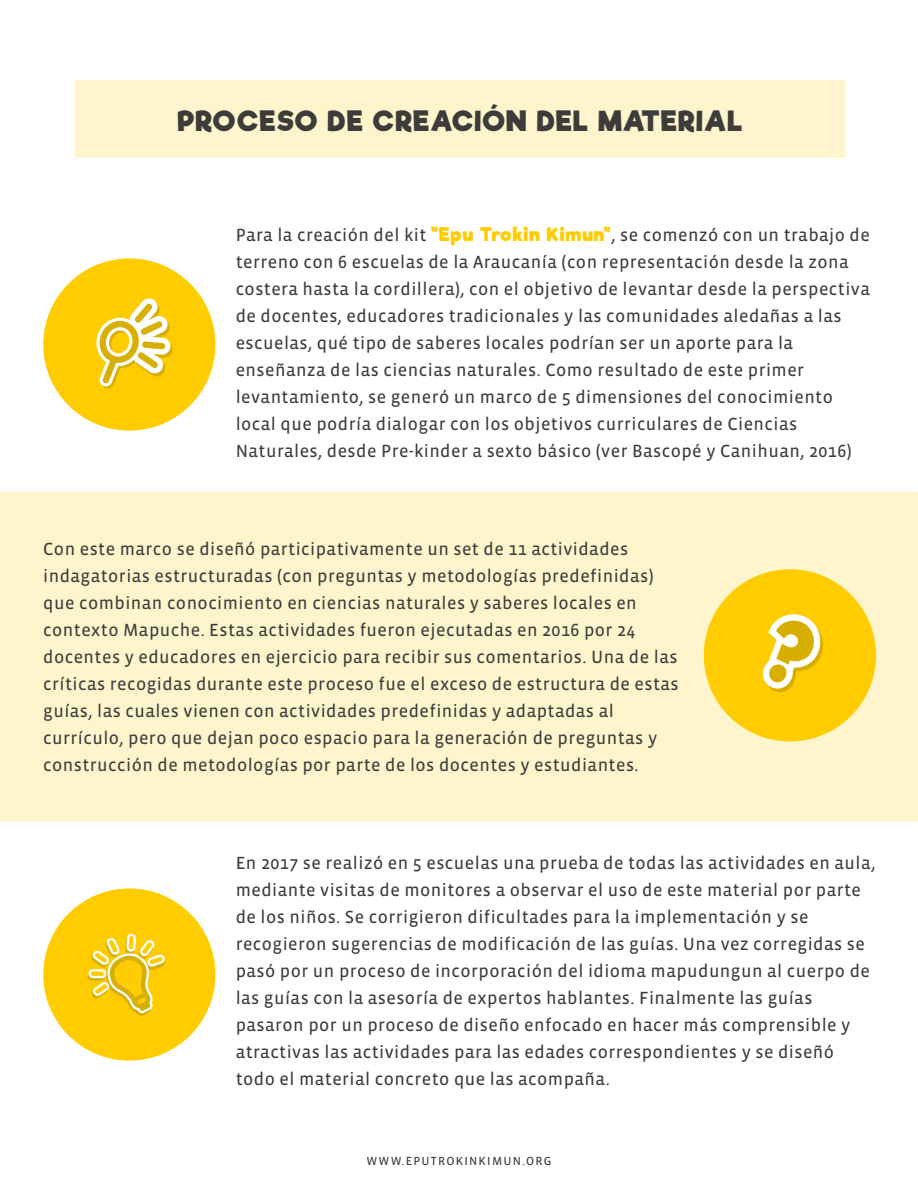
<style>
.page{position:relative;width:918px;height:1188px;background:#fff}
.page>*{position:absolute;margin:0;border:0;box-sizing:border-box;transform-origin:0 0}
.t1{font:700 27px "Riffic";letter-spacing:.025em;color:#3c3c3b}
.t2{font:18px/27px "Vista Sans Reg";letter-spacing:.025em;color:#3c3c3b}
.t3{font:12px "Vista Sans Reg";letter-spacing:.1em;color:#3c3c3b}
.s1{font-family:"Riffic";font-weight:700;color:#ffcc01}
</style>
<div class="page">
<div style="left:75px;top:80px;width:770px;height:78px;background:#fff5cd"></div>
<div style="left:43px;top:258px;width:172px;height:173px;background:#fc0;border-radius:50%"></div>
<div style="left:0;top:493px;width:918px;height:329px;background:#fff5cd"></div>
<div style="left:704px;top:569px;width:172px;height:172px;background:#fc0;border-radius:50%"></div>
<div style="left:43px;top:888px;width:172px;height:173px;background:#fc0;border-radius:50%"></div>
<svg style="left:96px;top:298px;width:77px;height:91px"></svg>
<svg style="left:762px;top:614px;width:61px;height:78px"></svg>
<svg style="left:87px;top:934px;width:78px;height:82px"></svg>
<h1 class="t1" style="left:177px;top:104px;width:567px">PROCESO DE CREACIÓN DEL MATERIAL</h1>
<p class="t2" style="left:236px;top:221px;width:636px">Para la creación del kit <span class="s1">"Epu Trokin Kimun"</span>, se comenzó con un trabajo de terreno con 6 escuelas de la Araucanía (con representación desde la zona costera hasta la cordillera), con el objetivo de levantar desde la perspectiva de docentes, educadores tradicionales y las comunidades aledañas a las escuelas, qué tipo de saberes locales podrían ser un aporte para la enseñanza de las ciencias naturales. Como resultado de este primer levantamiento, se generó un marco de 5 dimensiones del conocimiento local que podría dialogar con los objetivos curriculares de Ciencias Naturales, desde Pre-kinder a sexto básico (ver Bascopé y Canihuan, 2016)</p>
<p class="t2" style="left:43px;top:536px;width:637px">Con este marco se diseñó participativamente un set de 11 actividades indagatorias estructuradas (con preguntas y metodologías predefinidas) que combinan conocimiento en ciencias naturales y saberes locales en contexto Mapuche. Estas actividades fueron ejecutadas en 2016 por 24 docentes y educadores en ejercicio para recibir sus comentarios. Una de las críticas recogidas durante este proceso fue el exceso de estructura de estas guías, las cuales vienen con actividades predefinidas y adaptadas al currículo, pero que dejan poco espacio para la generación de preguntas y construcción de metodologías por parte de los docentes y estudiantes.</p>
<p class="t2" style="left:236px;top:850px;width:641px">En 2017 se realizó en 5 escuelas una prueba de todas las actividades en aula, mediante visitas de monitores a observar el uso de este material por parte de los niños. Se corrigieron dificultades para la implementación y se recogieron sugerencias de modificación de las guías. Una vez corregidas se pasó por un proceso de incorporación del idioma mapudungun al cuerpo de las guías con la asesoría de expertos hablantes. Finalmente las guías pasaron por un proceso de diseño enfocado en hacer más comprensible y atractivas las actividades para las edades correspondientes y se diseñó todo el material concreto que las acompaña.</p>
<p class="t3" style="left:366px;top:1155px;width:187px">WWW.EPUTROKINKIMUN.ORG</p>
</div>
